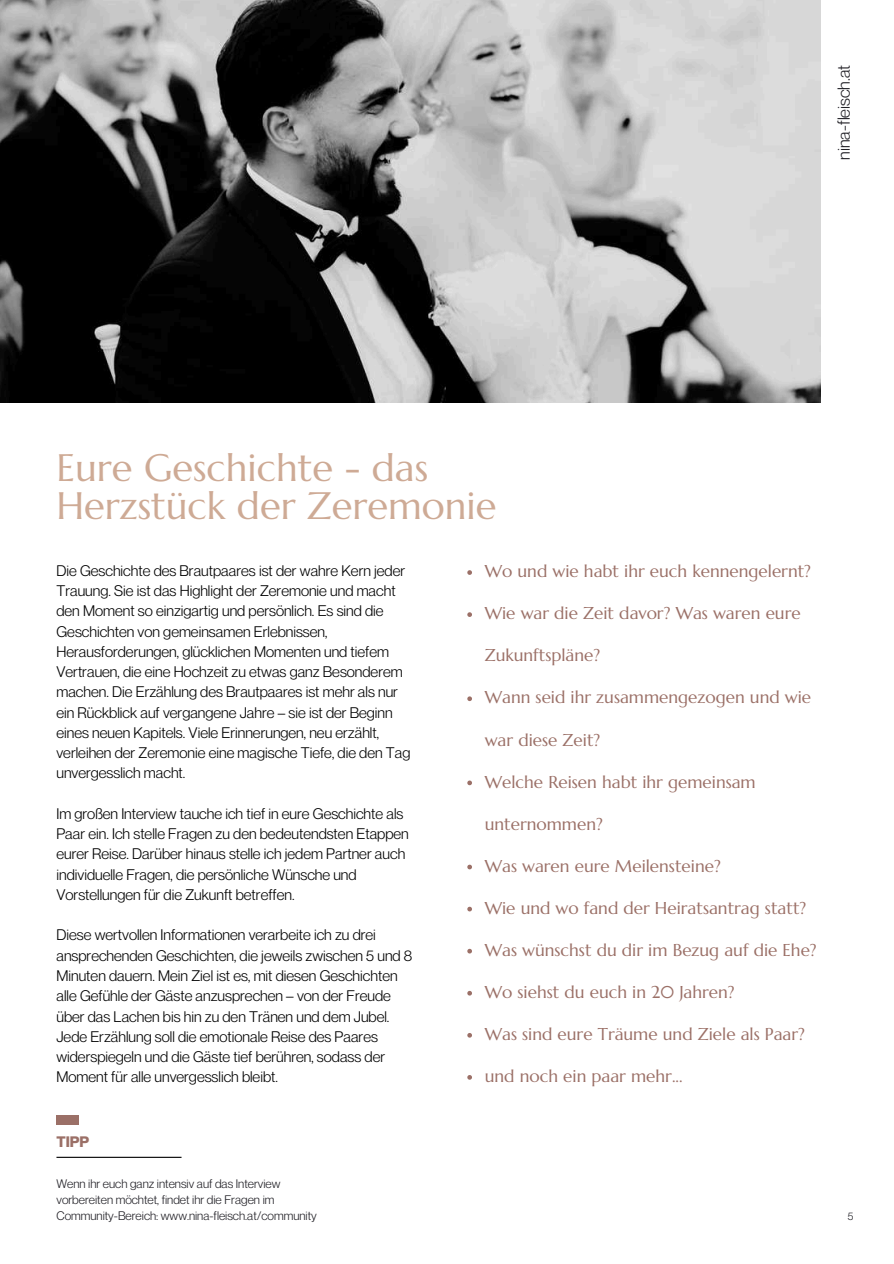
<style>
.page{position:relative;width:894px;height:1264px;background:#fff}
.page>*{position:absolute;margin:0;border:0;box-sizing:border-box;transform-origin:0 0}
.t1{font:38.25px/38.2px "Marcellus";color:#ceaa95}
.t2{font:17.1px "Marcellus";color:#9b7067}
.t3{font:16.95px "Neue Montreal";color:#201f25}
.t4{font:15px/20.2px "Neue Montreal";color:#000}
.t5{font:700 14.85px "Neue Montreal";color:#9b7067}
.t6{font:12.15px/16.2px "Neue Montreal";color:#201f25}
.t7{font:10.65px "Neue Montreal";color:#201f25}
</style>
<div class="page">
<img style="left:0;top:0;width:820px;height:403px">
<svg style="left:467px;top:570px;width:5px;height:5px"></svg>
<svg style="left:467px;top:612px;width:5px;height:5px"></svg>
<svg style="left:467px;top:696px;width:5px;height:5px"></svg>
<svg style="left:467px;top:780px;width:5px;height:5px"></svg>
<svg style="left:467px;top:864px;width:5px;height:5px"></svg>
<svg style="left:467px;top:906px;width:5px;height:5px"></svg>
<svg style="left:467px;top:948px;width:5px;height:5px"></svg>
<svg style="left:467px;top:990px;width:5px;height:5px"></svg>
<svg style="left:467px;top:1033px;width:5px;height:4px"></svg>
<svg style="left:467px;top:1075px;width:5px;height:4px"></svg>
<hr style="left:56px;top:1156px;width:125px;height:1px;background:#000">
<div style="left:56px;top:1114px;width:23px;height:10px;background:#9b7067"></div>
<p class="t3" style="left:829px;top:160px;width:96px;rotate:-90deg">nina-fleisch.at</p>
<h1 class="t1" style="left:56px;top:448px;width:441px">Eure Geschichte - das<br>Herzstück der Zeremonie</h1>
<p class="t4" style="left:56px;top:559px;width:355px">Die Geschichte des Brautpaares ist der wahre Kern jeder Trauung. Sie ist das Highlight der Zeremonie und macht den Moment so einzigartig und persönlich. Es sind die Geschichten von gemeinsamen Erlebnissen, Herausforderungen, glücklichen Momenten und tiefem Vertrauen, die eine Hochzeit zu etwas ganz Besonderem machen. Die Erzählung des Brautpaares ist mehr als nur ein Rückblick auf vergangene Jahre – sie ist der Beginn eines neuen Kapitels. Viele Erinnerungen, neu erzählt, verleihen der Zeremonie eine magische Tiefe, die den Tag unvergesslich macht.</p>
<p class="t4" style="left:56px;top:802px;width:354px">Im großen Interview tauche ich tief in eure Geschichte als Paar ein. Ich stelle Fragen zu den bedeutendsten Etappen eurer Reise. Darüber hinaus stelle ich jedem Partner auch individuelle Fragen, die persönliche Wünsche und Vorstellungen für die Zukunft betreffen.</p>
<p class="t4" style="left:56px;top:923px;width:357px">Diese wertvollen Informationen verarbeite ich zu drei ansprechenden Geschichten, die jeweils zwischen 5 und 8<br>Minuten dauern. Mein Ziel ist es, mit diesen Geschichten alle Gefühle der Gäste anzusprechen – von der Freude über das Lachen bis hin zu den Tränen und dem Jubel.<br>Jede Erzählung soll die emotionale Reise des Paares widerspiegeln und die Gäste tief berühren, sodass der Moment für alle unvergesslich bleibt.</p>
<p class="t5" style="left:56px;top:1129px;width:34px">TIPP</p>
<p class="t6" style="left:56px;top:1174px;width:262px">Wenn ihr euch ganz intensiv auf das Interview vorbereiten möchtet, findet ihr die Fragen im<br>Community-Bereich: www.nina-fleisch.at/community</p>
<p class="t2" style="left:484px;top:560px;width:328px">Wo und wie habt ihr euch kennengelernt?</p>
<p class="t2" style="left:484px;top:602px;width:317px">Wie war die Zeit davor? Was waren eure</p>
<p class="t2" style="left:484px;top:644px;width:117px">Zukunftspläne?</p>
<p class="t2" style="left:484px;top:686px;width:328px">Wann seid ihr zusammengezogen und wie</p>
<p class="t2" style="left:484px;top:728px;width:117px">war diese Zeit?</p>
<p class="t2" style="left:484px;top:771px;width:272px">Welche Reisen habt ihr gemeinsam</p>
<p class="t2" style="left:484px;top:813px;width:120px">unternommen?</p>
<p class="t2" style="left:484px;top:855px;width:237px">Was waren eure Meilensteine?</p>
<p class="t2" style="left:484px;top:897px;width:323px">Wie und wo fand der Heiratsantrag statt?</p>
<p class="t2" style="left:484px;top:939px;width:333px">Was wünschst du dir im Bezug auf die Ehe?</p>
<p class="t2" style="left:484px;top:981px;width:251px">Wo siehst du euch in 20 Jahren?</p>
<p class="t2" style="left:484px;top:1023px;width:321px">Was sind eure Träume und Ziele als Paar?</p>
<p class="t2" style="left:484px;top:1065px;width:199px">und noch ein paar mehr...</p>
<p class="t7" style="left:847px;top:1207px;width:7px">5</p>
</div>
